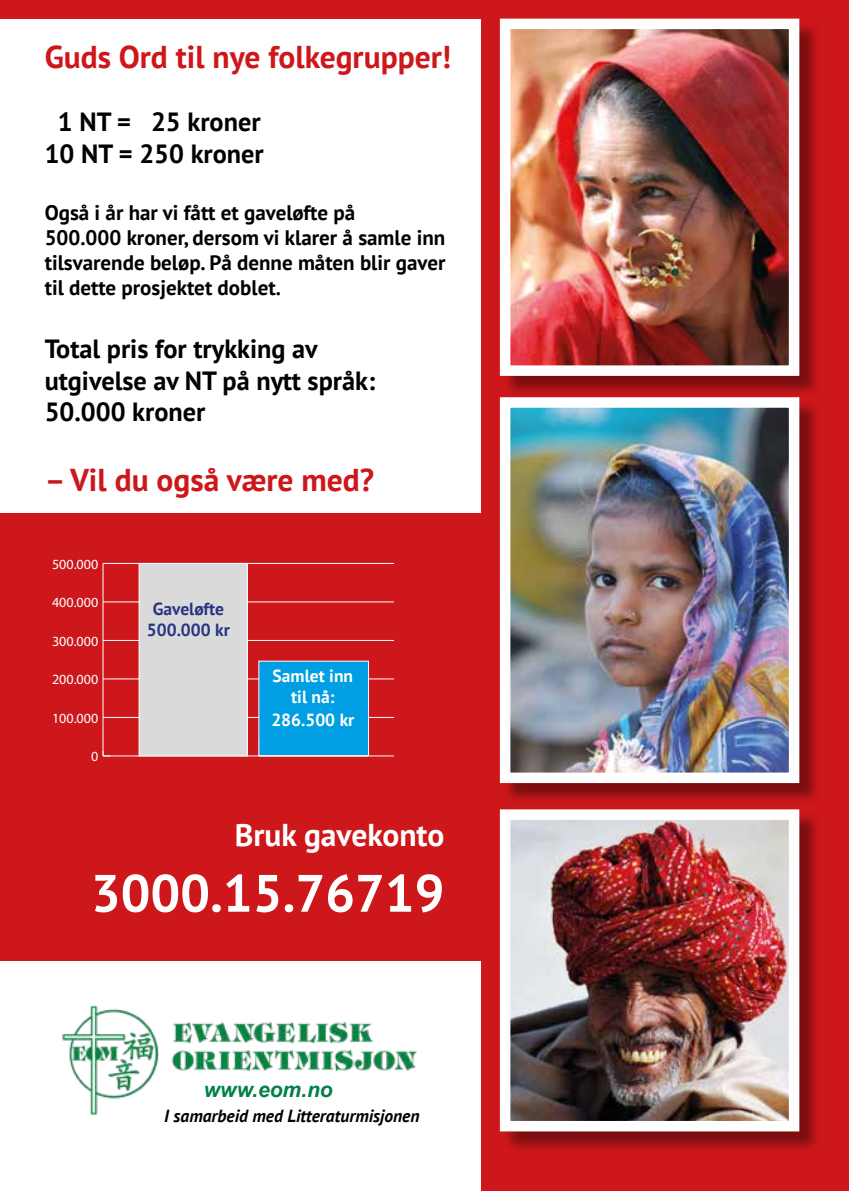
<style>
.page{position:relative;width:849px;height:1191px;background:#fff}
.page>*{position:absolute;margin:0;border:0;box-sizing:border-box;transform-origin:0 0}
.t1{font:700 52.5px "PT Sans";color:#fff}
.t2{font:700 31.5px "PT Sans";color:#cd171a}
.t3{font:700 31.5px "PT Sans";color:#fff}
.t4{font:700 26.25px/31.5px "PT Sans";color:#000;text-align:center}
.t5{font:700 21px/25.2px "PT Sans";color:#000}
.t6{font:italic 700 21px "Arial";color:#008149}
.t7{font:italic 700 17.5px "PT Sans";color:#000}
.t8{font:700 17.5px/21px "PT Sans";color:#fff;text-align:center}
.t9{font:700 17.5px/21px "PT Sans";color:#283583;text-align:center}
.t10{font:14px "Myriad Pro";color:#fff}
</style>
<div class="page">
<div style="left:481px;top:0;width:367px;height:1191px;background:#cd171a"></div>
<div style="left:0;top:0;width:848px;height:19px;background:#cd171a"></div>
<div style="left:0;top:783px;width:848px;height:177px;background:#cd171a"></div>
<div style="left:502px;top:400px;width:318px;height:405px;background:#000;opacity:.4"></div>
<img style="left:510px;top:408px;width:278px;height:364px">
<div style="left:499px;top:397px;width:300px;height:386px;border:10px solid #fff"></div>
<div style="left:502px;top:812px;width:318px;height:341px;background:#000;opacity:.4"></div>
<img style="left:510px;top:820px;width:278px;height:300px">
<div style="left:499px;top:809px;width:300px;height:322px;border:10px solid #fff"></div>
<div style="left:502px;top:21px;width:318px;height:376px;background:#000;opacity:.4"></div>
<img style="left:510px;top:30px;width:278px;height:335px">
<div style="left:499px;top:19px;width:300px;height:357px;border:10px solid #fff"></div>
<img style="left:62px;top:1005px;width:355px;height:110px">
<div style="left:0;top:513px;width:489px;height:302px;background:#cd171a"></div>
<hr style="left:103px;top:755px;width:290px;height:1px;background:#fff">
<hr style="left:102px;top:563px;width:1px;height:193px;background:#fff">
<svg style="left:102px;top:751px;width:8px;height:5px"></svg>
<hr style="left:103px;top:717px;width:290px;height:1px;background:#fff">
<hr style="left:103px;top:678px;width:290px;height:1px;background:#fff">
<hr style="left:103px;top:640px;width:290px;height:1px;background:#fff">
<hr style="left:103px;top:601px;width:290px;height:1px;background:#fff">
<hr style="left:103px;top:563px;width:290px;height:1px;background:#fff">
<div style="left:139px;top:563px;width:108px;height:193px;background:#dadada"></div>
<div style="left:139px;top:563px;width:108px;height:193px;border:1px solid #fff"></div>
<div style="left:258px;top:660px;width:111px;height:96px;background:#009fe3;border:1px solid #fff"></div>
<h2 class="t2" style="left:45px;top:36px;width:408px">Guds Ord til nye folkegrupper!</h2>
<p class="t4" style="left:45px;top:106px;width:220px">1 NT = 25 kroner<br>10 NT = 250 kroner</p>
<p class="t5" style="left:45px;top:199px;width:402px">Også i år har vi fått et gaveløfte på<br>500.000 kroner, dersom vi klarer å samle inn tilsvarende beløp. På denne måten blir gaver til dette prosjektet doblet.</p>
<p class="t4" style="left:45px;top:333px;width:332px;text-align:left">Total pris for trykking av utgivelse av NT på nytt språk:<br>50.000 kroner</p>
<h2 class="t2" style="left:45px;top:458px;width:331px">– Vil du også være med?</h2>
<p class="t10" style="left:52px;top:555px;width:48px">500.000</p>
<p class="t10" style="left:52px;top:594px;width:48px">400.000</p>
<p class="t10" style="left:52px;top:632px;width:48px">300.000</p>
<p class="t10" style="left:52px;top:671px;width:48px">200.000</p>
<p class="t10" style="left:52px;top:709px;width:48px">100.000</p>
<p class="t10" style="left:91px;top:748px;width:9px">0</p>
<p class="t9" style="left:147px;top:598px;width:85px">Gaveløfte<br>500.000 kr</p>
<p class="t8" style="left:272px;top:665px;width:82px">Samlet inn til nå:</p>
<p class="t8" style="left:271px;top:709px;width:85px">286.500 kr</p>
<h2 class="t3" style="left:235px;top:813px;width:211px">Bruk gavekonto</h2>
<h1 class="t1" style="left:91px;top:858px;width:355px">3000.15.76719</h1>
<p class="t6" style="left:204px;top:1076px;width:130px">www.eom.no</p>
<p class="t7" style="left:164px;top:1104px;width:257px">I samarbeid med Litteraturmisjonen</p>
</div>
